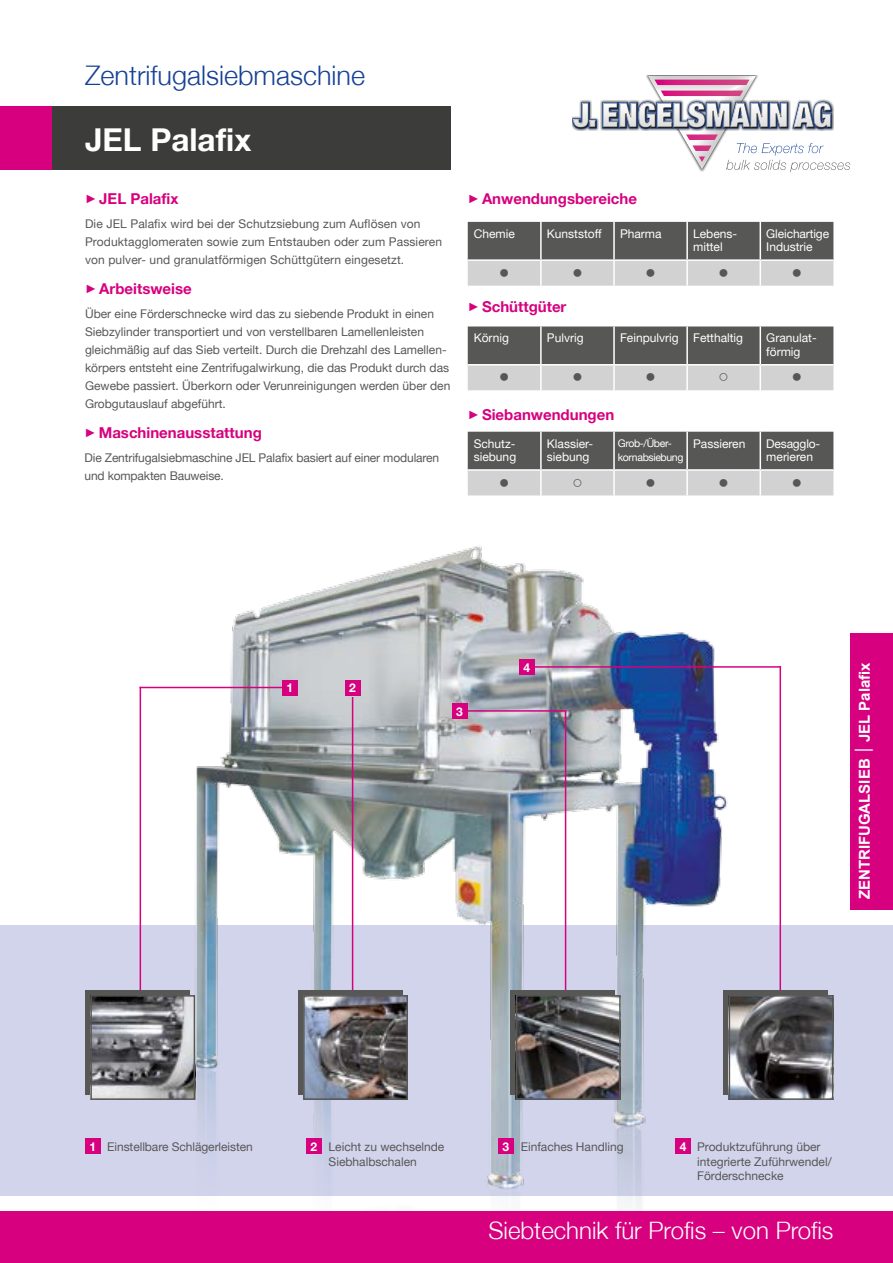
<style>
.page{position:relative;width:893px;height:1263px;background:#fff}
.page>*{position:absolute;margin:0;border:0;box-sizing:border-box;transform-origin:0 0}
.t1{font:700 31.5px "Helvetica Neue";color:#fff}
.t2{font:300 27px "Helvetica Neue";color:#164194}
.t3{font:300 24px "Helvetica Neue";color:#fff}
.t4{font:700 18px "Arial";color:#575756}
.t5{font:700 15px "Helvetica Neue";color:#d7007e}
.t6{font:700 15px "Arial";color:#fff}
.t7{font:12px/18px "Helvetica Neue";color:#575756}
.t8{font:12px/13.5px "Helvetica Neue";color:#fff}
.t9{font:700 12px "Helvetica Neue";color:#fff}
.t10{font:10.5px/14.7px "Helvetica Neue";letter-spacing:-.035em;color:#fff}
.s1{font-family:"Arial";font-size:12px}
.s2{font-weight:700;color:#fff}
</style>
<div class="page">
<div style="left:0;top:926px;width:893px;height:270px;background:#d2d4ec"></div>
<img style="left:166px;top:546px;width:575px;height:666px">
<div style="left:51px;top:106px;width:400px;height:64px;background:#3c3c3b"></div>
<div style="left:0;top:106px;width:51px;height:64px;background:#d7007e"></div>
<svg style="left:573px;top:76px;width:277px;height:96px"></svg>
<svg style="left:573px;top:102px;width:259px;height:26px"></svg>
<div style="left:0;top:1212px;width:893px;height:51px;background:#d7007e"></div>
<svg style="left:468px;top:432px;width:365px;height:63px;background:#8c8c8b"></svg>
<hr style="left:760px;top:432px;width:1px;height:37px;background:#fff">
<svg style="left:468px;top:326px;width:365px;height:64px;background:#8c8c8b"></svg>
<svg style="left:468px;top:222px;width:365px;height:64px;background:#8c8c8b"></svg>
<div style="left:850px;top:634px;width:43px;height:276px;background:#d7007e"></div>
<hr style="left:352px;top:697px;width:1px;height:323px;background:#d7007e">
<hr style="left:565px;top:710px;width:1px;height:300px;background:#d7007e">
<div style="left:85px;top:1139px;width:16px;height:15px;background:#d7007e"></div>
<div style="left:306px;top:1139px;width:16px;height:15px;background:#d7007e"></div>
<div style="left:675px;top:1139px;width:16px;height:15px;background:#d7007e"></div>
<div style="left:498px;top:1139px;width:16px;height:15px;background:#d7007e"></div>
<hr style="left:140px;top:687px;width:1px;height:347px;background:#d7007e">
<hr style="left:140px;top:687px;width:147px;height:1px;background:#d7007e">
<div style="left:282px;top:680px;width:16px;height:15px;background:#d7007e"></div>
<hr style="left:779px;top:666px;width:2px;height:354px;background:#d7007e">
<hr style="left:532px;top:666px;width:249px;height:2px;background:#d7007e">
<div style="left:519px;top:659px;width:16px;height:16px;background:#d7007e"></div>
<div style="left:345px;top:680px;width:15px;height:15px;background:#d7007e"></div>
<hr style="left:462px;top:710px;width:104px;height:2px;background:#d7007e">
<div style="left:452px;top:703px;width:15px;height:16px;background:#d7007e"></div>
<div style="left:723px;top:990px;width:105px;height:104px;background:#575756"></div>
<img style="left:732px;top:998px;width:98px;height:99px">
<div style="left:729px;top:995px;width:104px;height:105px;border:2px solid #575756"></div>
<div style="left:85px;top:990px;width:105px;height:104px;background:#575756"></div>
<img style="left:93px;top:998px;width:99px;height:99px">
<div style="left:90px;top:995px;width:105px;height:105px;border:2px solid #575756"></div>
<div style="left:511px;top:990px;width:104px;height:104px;background:#575756"></div>
<img style="left:519px;top:998px;width:99px;height:99px">
<div style="left:516px;top:995px;width:105px;height:105px;border:2px solid #575756"></div>
<div style="left:298px;top:990px;width:105px;height:104px;background:#575756"></div>
<img style="left:306px;top:998px;width:99px;height:99px">
<div style="left:303px;top:995px;width:105px;height:105px;border:2px solid #575756"></div>
<h2 class="t2" style="left:85px;top:59px;width:282px">Zentrifugalsiebmaschine</h2>
<h1 class="t1" style="left:85px;top:120px;width:168px">JEL Palafix</h1>
<p class="t5" style="left:85px;top:189px;width:95px"><span class="s1">►</span> JEL Palafix</p>
<p class="t7" style="left:85px;top:215px;width:359px">Die JEL Palafix wird bei der Schutzsiebung zum Auflösen von<br>Produktagglomeraten sowie zum Entstauben oder zum Passieren von pulver- und granulatförmigen Schüttgütern eingesetzt.</p>
<p class="t5" style="left:85px;top:279px;width:108px"><span class="s1">►</span> Arbeitsweise</p>
<p class="t7" style="left:85px;top:305px;width:367px">Über eine Förderschnecke wird das zu siebende Produkt in einen Siebzylinder transportiert und von verstellbaren Lamellenleisten gleichmäßig auf das Sieb verteilt. Durch die Drehzahl des Lamellen&shy;körpers entsteht eine Zentrifugalwirkung, die das Produkt durch das Gewebe passiert. Überkorn oder Verunreinigungen werden über den Grobgutauslauf abgeführt.</p>
<p class="t5" style="left:85px;top:423px;width:179px"><span class="s1">►</span> Maschinenausstattung</p>
<p class="t7" style="left:85px;top:449px;width:356px">Die Zentrifugalsiebmaschine JEL Palafix basiert auf einer modularen und kompakten Bauweise.</p>
<p class="t5" style="left:468px;top:189px;width:171px"><span class="s1">►</span> Anwendungsbereiche</p>
<p class="t8" style="left:474px;top:227px;width:43px">Chemie</p>
<p class="t8" style="left:547px;top:227px;width:56px">Kunststoff</p>
<p class="t8" style="left:620px;top:227px;width:43px">Pharma</p>
<p class="t8" style="left:693px;top:227px;width:46px">Lebens&shy;mittel</p>
<p class="t8" style="left:766px;top:227px;width:64px">Gleichartige<br>Industrie</p>
<h3 class="t4" style="left:499px;top:259px;width:12px">●</h3>
<h3 class="t4" style="left:572px;top:259px;width:12px">●</h3>
<h3 class="t4" style="left:645px;top:259px;width:12px">●</h3>
<h3 class="t4" style="left:718px;top:259px;width:12px">●</h3>
<h3 class="t4" style="left:791px;top:259px;width:12px">●</h3>
<p class="t5" style="left:468px;top:297px;width:100px"><span class="s1">►</span> Schüttgüter</p>
<p class="t8" style="left:474px;top:331px;width:37px">Körnig</p>
<p class="t8" style="left:547px;top:331px;width:38px">Pulvrig</p>
<p class="t8" style="left:620px;top:331px;width:125px">Feinpulvrig Fetthaltig</p>
<p class="t8" style="left:766px;top:331px;width:51px">Granulat&shy;förmig</p>
<h3 class="t4" style="left:499px;top:364px;width:12px">●</h3>
<h3 class="t4" style="left:572px;top:364px;width:12px">●</h3>
<h3 class="t4" style="left:645px;top:364px;width:12px">●</h3>
<h3 class="t4" style="left:718px;top:364px;width:12px">○</h3>
<h3 class="t4" style="left:791px;top:364px;width:12px">●</h3>
<p class="t5" style="left:468px;top:405px;width:148px"><span class="s1">►</span> Siebanwendungen</p>
<p class="t8" style="left:474px;top:436px;width:44px">Schutz&shy;siebung</p>
<p class="t8" style="left:547px;top:436px;width:48px">Klassier&shy;siebung</p>
<p class="t10" style="left:618px;top:435px;width:67px">Grob-/Über&shy;kornabsiebung</p>
<p class="t8" style="left:693px;top:436px;width:54px">Passieren</p>
<p class="t8" style="left:766px;top:436px;width:55px">Desagglo&shy;merieren</p>
<h3 class="t4" style="left:499px;top:469px;width:12px">●</h3>
<h3 class="t4" style="left:572px;top:469px;width:12px">○</h3>
<h3 class="t4" style="left:645px;top:469px;width:12px">●</h3>
<h3 class="t4" style="left:718px;top:469px;width:12px">●</h3>
<h3 class="t4" style="left:791px;top:469px;width:12px">●</h3>
<p class="t9" style="left:287px;top:680px;width:8px">1</p>
<p class="t9" style="left:349px;top:680px;width:8px">2</p>
<p class="t9" style="left:456px;top:704px;width:8px">3</p>
<p class="t9" style="left:524px;top:660px;width:8px">4</p>
<p class="t6" style="left:855px;top:899px;width:239px;rotate:-90deg">ZENTRIFUGALSIEB │ JEL Palafix</p>
<p class="t7" style="left:89px;top:1138px;width:165px"><span class="s2">1</span> Einstellbare Schlägerleisten</p>
<p class="t7" style="left:329px;top:1140px;width:117px;line-height:14.4px">Leicht zu wechselnde<br>Siebhalbschalen</p>
<p class="t9" style="left:311px;top:1139px;width:8px">2</p>
<p class="t7" style="left:697px;top:1140px;width:136px;line-height:14.4px">Produktzuführung über integrierte Zuführwendel/<br>Förderschnecke</p>
<p class="t7" style="left:503px;top:1138px;width:123px"><span class="s2">3</span> Einfaches Handling</p>
<p class="t9" style="left:680px;top:1139px;width:8px">4</p>
<h3 class="t3" style="left:488px;top:1216px;width:346px">Siebtechnik für Profis – von Profis</h3>
</div>
